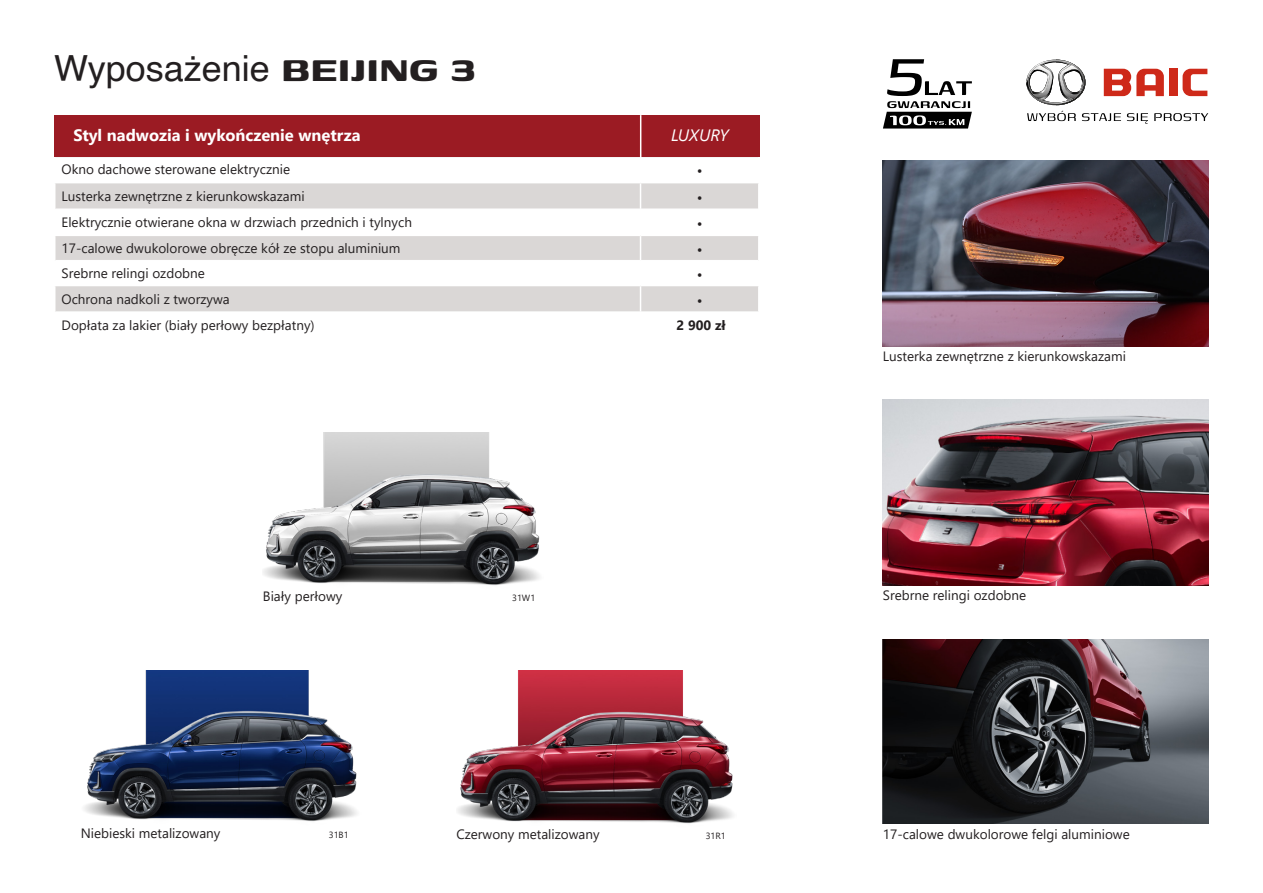
<style>
.page{position:relative;width:1263px;height:893px;background:#fff}
.page>*{position:absolute;margin:0;border:0;box-sizing:border-box;transform-origin:0 0}
.t1{font:36px "Helvetica";color:#231f20}
.t2{font:700 16.5px "Segoe UI";color:#fff}
.t3{font:italic 16.5px "Segoe UI";color:#fff}
.t4{font:13.5px "Segoe UI";color:#231f20}
.t5{font:13.5px "Minion Pro";color:#231f20}
.t6{font:700 13.5px "Segoe UI";color:#231f20}
.t7{font:9px "Segoe UI";color:#231f20}
.s1{font-family:"Genos";font-weight:700;font-size:45px}
</style>
<div class="page">
<img style="left:883px;top:161px;width:326px;height:186px">
<img style="left:883px;top:400px;width:326px;height:186px">
<img style="left:883px;top:639px;width:326px;height:184px">
<svg style="left:56px;top:183px;width:702px;height:129px;fill:#dad7d6"></svg>
<hr style="left:54px;top:235px;width:586px;height:1px;background:#fff">
<hr style="left:640px;top:235px;width:120px;height:1px;background:#fff">
<hr style="left:54px;top:285px;width:586px;height:1px;background:#fff">
<hr style="left:640px;top:285px;width:120px;height:1px;background:#fff">
<svg style="left:640px;top:183px;width:1px;height:129px"></svg>
<hr style="left:56px;top:209px;width:584px;height:1px;background:#fff">
<hr style="left:640px;top:209px;width:118px;height:1px;background:#fff">
<hr style="left:56px;top:260px;width:584px;height:1px;background:#fff">
<hr style="left:640px;top:260px;width:118px;height:1px;background:#fff">
<div style="left:54px;top:116px;width:705px;height:41px;background:#9b1b23"></div>
<hr style="left:640px;top:115px;width:1px;height:52px;background:#fff">
<svg style="left:883px;top:59px;width:89px;height:70px"></svg>
<svg style="left:1027px;top:111px;width:49px;height:10px"></svg>
<svg style="left:1082px;top:113px;width:39px;height:8px"></svg>
<svg style="left:1127px;top:113px;width:21px;height:11px"></svg>
<svg style="left:1154px;top:113px;width:54px;height:8px"></svg>
<svg style="left:1104px;top:69px;width:60px;height:27px"></svg>
<div style="left:1169px;top:69px;width:8px;height:27px;background:#ce2919"></div>
<svg style="left:1182px;top:69px;width:25px;height:27px"></svg>
<svg style="left:1026px;top:60px;width:59px;height:45px"></svg>
<img style="left:263px;top:432px;width:277px;height:154px">
<img style="left:84px;top:670px;width:273px;height:152px">
<img style="left:457px;top:670px;width:276px;height:154px">
<h1 class="t1" style="left:54px;top:41px;width:423px">Wyposażenie <span class="s1">BEIJING 3</span></h1>
<p class="t2" style="left:74px;top:120px;width:289px">Styl nadwozia i wykończenie wnętrza</p>
<p class="t3" style="left:671px;top:120px;width:59px">LUXURY</p>
<p class="t4" style="left:62px;top:157px;width:230px">Okno dachowe sterowane elektrycznie</p>
<p class="t5" style="left:697px;top:161px;width:7px">•</p>
<p class="t4" style="left:62px;top:183px;width:245px">Lusterka zewnętrzne z kierunkowskazami</p>
<p class="t5" style="left:697px;top:187px;width:7px">•</p>
<p class="t4" style="left:62px;top:210px;width:352px">Elektrycznie otwierane okna w drzwiach przednich i tylnych</p>
<p class="t5" style="left:697px;top:214px;width:7px">•</p>
<p class="t4" style="left:62px;top:235px;width:340px">17-calowe dwukolorowe obręcze kół ze stopu aluminium</p>
<p class="t5" style="left:697px;top:239px;width:7px">•</p>
<p class="t4" style="left:62px;top:260px;width:145px">Srebrne relingi ozdobne</p>
<p class="t5" style="left:697px;top:265px;width:7px">•</p>
<p class="t4" style="left:62px;top:286px;width:170px">Ochrona nadkoli z tworzywa</p>
<p class="t5" style="left:697px;top:290px;width:7px">•</p>
<p class="t4" style="left:62px;top:312px;width:255px">Dopłata za lakier (biały perłowy bezpłatny)</p>
<p class="t6" style="left:676px;top:312px;width:51px">2 900 zł</p>
<p class="t4" style="left:263px;top:583px;width:81px">Biały perłowy</p>
<p class="t7" style="left:512px;top:589px;width:24px">31W1</p>
<p class="t4" style="left:81px;top:820px;width:141px">Niebieski metalizowany</p>
<p class="t7" style="left:329px;top:826px;width:21px">31B1</p>
<p class="t4" style="left:456px;top:821px;width:145px">Czerwony metalizowany</p>
<p class="t7" style="left:706px;top:827px;width:21px">31R1</p>
<p class="t4" style="left:883px;top:343px;width:245px">Lusterka zewnętrzne z kierunkowskazami</p>
<p class="t4" style="left:883px;top:582px;width:145px">Srebrne relingi ozdobne</p>
<p class="t4" style="left:883px;top:821px;width:248px">17-calowe dwukolorowe felgi aluminiowe</p>
</div>
